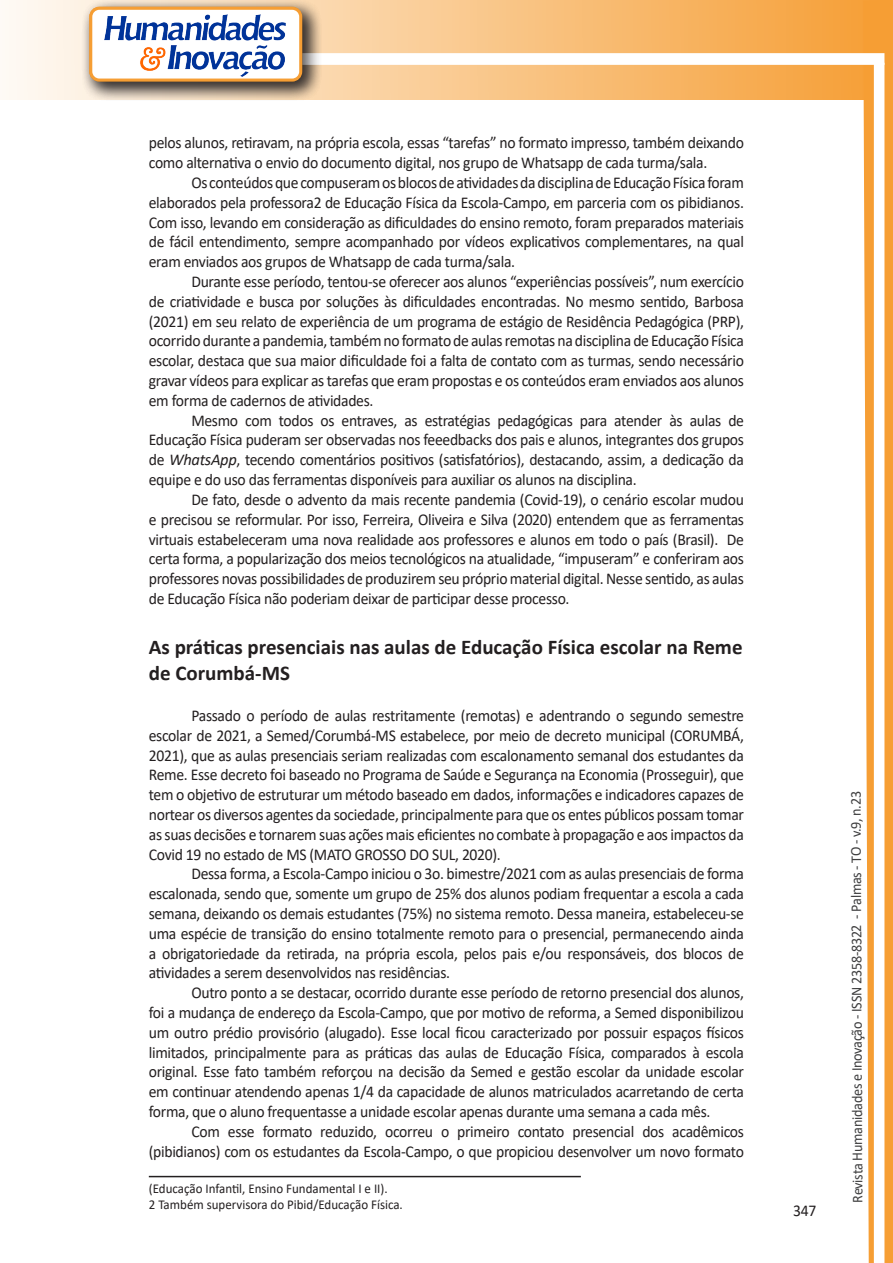
<style>
.page{position:relative;width:893px;height:1263px;background:#fff}
.page>*{position:absolute;margin:0;border:0;box-sizing:border-box;transform-origin:0 0}
.Titulo_2{font:700 21px/25.2px "Calibri";color:#231f20}
.texto{font:16.5px/19.8px "Calibri";letter-spacing:-.02em;color:#231f20;text-align:justify;scale:.95 1}
.t1{font:15px "Calibri";letter-spacing:-.025em;color:#3e3e3f;scale:.95 1}
.Rodapé{font:13.5px "Calibri";color:#231f20;scale:.96 1}
.s1{font-style:italic}
</style>
<div class="page">
<svg style="left:5px;top:0;width:858px;height:100px;background:#f9c484"></svg>
<div style="left:302px;top:53px;width:582px;height:12px;background:#fff;border:2px solid #fff"></div>
<svg style="left:863px;top:0;width:30px;height:1263px"></svg>
<div style="left:81px;top:0;width:241px;height:102px;background:#231f20;opacity:.75"></div>
<div style="left:91px;top:8px;width:210px;height:72px;background:#fff;border-radius:9px"></div>
<img style="left:104px;top:14px;width:181px;height:62px">
<div style="left:89px;top:7px;width:213px;height:75px;border:3px solid #f69e34;border-radius:9px"></div>
<hr style="left:149px;top:1176px;width:432px;height:1px;background:#231f20">
<p class="texto" style="left:149px;top:133px;width:628px">pelos alunos, retiravam, na própria escola, essas “tarefas” no formato impresso, também deixando como alternativa o envio do documento digital, nos grupo de Whatsapp de cada turma/sala.</p>
<p class="texto" style="left:149px;top:172px;width:628px;text-indent:43px">Os conteúdos que compuseram os blocos de atividades da disciplina de Educação Física foram elaborados pela professora2 de Educação Física da Escola-Campo, em parceria com os pibidianos.<br>Com isso, levando em consideração as dificuldades do ensino remoto, foram preparados materiais de fácil entendimento, sempre acompanhado por vídeos explicativos complementares, na qual eram enviados aos grupos de Whatsapp de cada turma/sala.</p>
<p class="texto" style="left:149px;top:271px;width:628px;text-indent:43px">Durante esse período, tentou-se oferecer aos alunos “experiências possíveis”, num exercício de criatividade e busca por soluções às dificuldades encontradas. No mesmo sentido, Barbosa (2021) em seu relato de experiência de um programa de estágio de Residência Pedagógica (PRP), ocorrido durante a pandemia, também no formato de aulas remotas na disciplina de Educação Física escolar, destaca que sua maior dificuldade foi a falta de contato com as turmas, sendo necessário gravar vídeos para explicar as tarefas que eram propostas e os conteúdos eram enviados aos alunos em forma de cadernos de atividades.</p>
<p class="texto" style="left:149px;top:410px;width:628px;text-indent:43px">Mesmo com todos os entraves, as estratégias pedagógicas para atender às aulas de Educação Física puderam ser observadas nos feeedbacks dos pais e alunos, integrantes dos grupos de <span class="s1">WhatsApp</span>, tecendo comentários positivos (satisfatórios), destacando, assim, a dedicação da equipe e do uso das ferramentas disponíveis para auxiliar os alunos na disciplina.</p>
<p class="texto" style="left:149px;top:489px;width:628px;text-indent:43px">De fato, desde o advento da mais recente pandemia (Covid-19), o cenário escolar mudou e precisou se reformular. Por isso, Ferreira, Oliveira e Silva (2020) entendem que as ferramentas virtuais estabeleceram uma nova realidade aos professores e alunos em todo o país (Brasil). De certa forma, a popularização dos meios tecnológicos na atualidade, “impuseram” e conferiram aos professores novas possibilidades de produzirem seu próprio material digital. Nesse sentido, as aulas de Educação Física não poderiam deixar de participar desse processo.</p>
<p class="Titulo_2" style="left:149px;top:634px;width:595px">As práticas presenciais nas aulas de Educação Física escolar na Reme de Corumbá-MS</p>
<p class="texto" style="left:149px;top:705px;width:628px;text-indent:43px">Passado o período de aulas restritamente (remotas) e adentrando o segundo semestre escolar de 2021, a Semed/Corumbá-MS estabelece, por meio de decreto municipal (CORUMBÁ, 2021), que as aulas presenciais seriam realizadas com escalonamento semanal dos estudantes da Reme. Esse decreto foi baseado no Programa de Saúde e Segurança na Economia (Prosseguir), que tem o objetivo de estruturar um método baseado em dados, informações e indicadores capazes de nortear os diversos agentes da sociedade, principalmente para que os entes públicos possam tomar as suas decisões e tornarem suas ações mais eficientes no combate à propagação e aos impactos da Covid 19 no estado de MS (MATO GROSSO DO SUL, 2020).</p>
<p class="texto" style="left:149px;top:863px;width:628px;text-indent:43px">Dessa forma, a Escola-Campo iniciou o 3o. bimestre/2021 com as aulas presenciais de forma escalonada, sendo que, somente um grupo de 25% dos alunos podiam frequentar a escola a cada semana, deixando os demais estudantes (75%) no sistema remoto. Dessa maneira, estabeleceu-se uma espécie de transição do ensino totalmente remoto para o presencial, permanecendo ainda a obrigatoriedade da retirada, na própria escola, pelos pais e/ou responsáveis, dos blocos de atividades a serem desenvolvidos nas residências.</p>
<p class="texto" style="left:149px;top:982px;width:628px;text-indent:43px">Outro ponto a se destacar, ocorrido durante esse período de retorno presencial dos alunos, foi a mudança de endereço da Escola-Campo, que por motivo de reforma, a Semed disponibilizou um outro prédio provisório (alugado). Esse local ficou caracterizado por possuir espaços físicos limitados, principalmente para as práticas das aulas de Educação Física, comparados à escola original. Esse fato também reforçou na decisão da Semed e gestão escolar da unidade escolar em continuar atendendo apenas 1/4 da capacidade de alunos matriculados acarretando de certa forma, que o aluno frequentasse a unidade escolar apenas durante uma semana a cada mês.</p>
<p class="texto" style="left:149px;top:1121px;width:628px;text-align:right">Com esse formato reduzido, ocorreu o primeiro contato presencial dos acadêmicos (pibidianos) com os estudantes da Escola-Campo, o que propiciou desenvolver um novo formato</p>
<p class="Rodapé" style="left:149px;top:1179px;width:250px">(Educação Infantil, Ensino Fundamental I e II).</p>
<p class="Rodapé" style="left:149px;top:1195px;width:266px">2 Também supervisora do Pibid/Educação Física.</p>
<p class="texto" style="left:793px;top:1200px;width:26px">347</p>
<p class="t1" style="left:846px;top:1203px;width:435px;rotate:-90deg">Revista Humanidades e Inovação - ISSN 2358-8322 - Palmas - TO - v.9, n.23</p>
</div>
